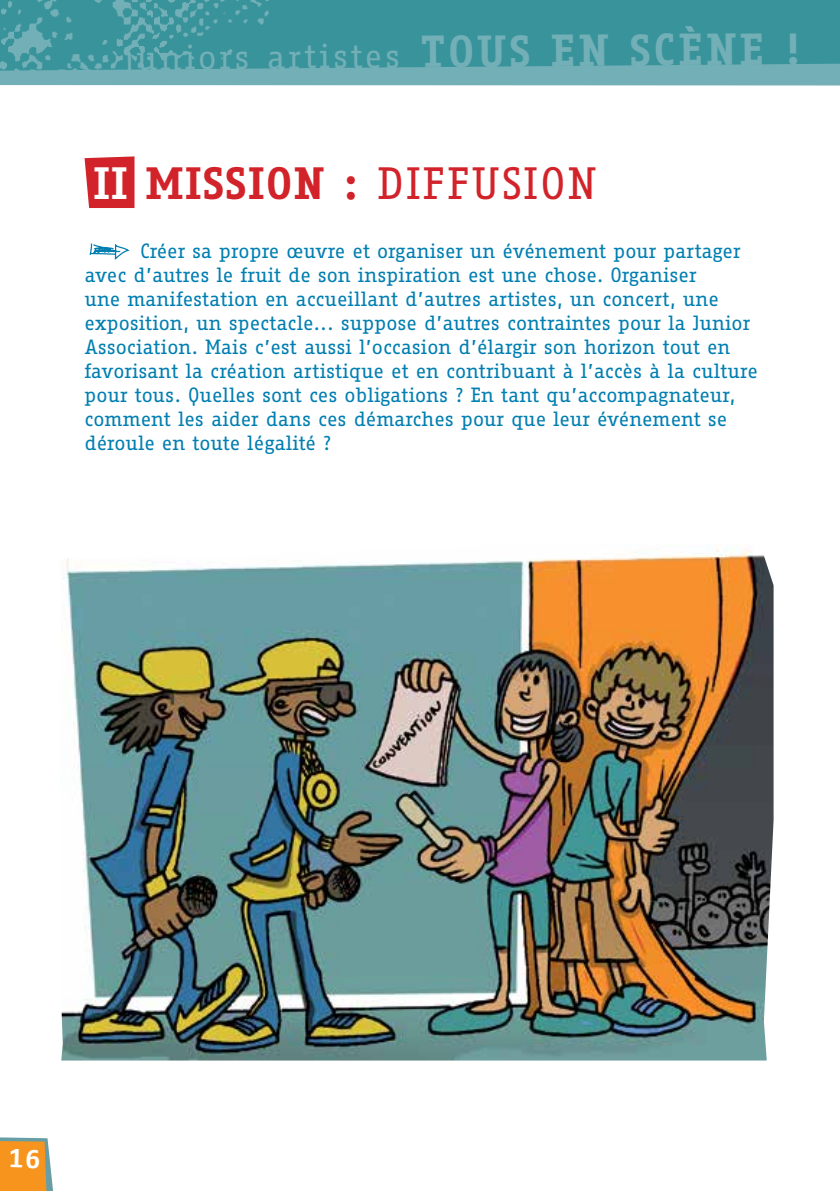
<style>
.page{position:relative;width:840px;height:1191px;background:#fff}
.page>*{position:absolute;margin:0;border:0;box-sizing:border-box;transform-origin:0 0}
.t1{font:44px "Fago Office Serif";letter-spacing:.05em;color:#d2232a}
.t2{font:33.4px "Fago Office Serif";letter-spacing:.07em;color:#73afb7}
.t3{font:20px/24px "Fago Office Serif";letter-spacing:-.005em;color:#007eb1}
.s1{font-weight:700;font-size:43.6px}
.s2{font-weight:700;color:#fff}
.s3{font-weight:700}
</style>
<div class="page">
<div style="left:0;top:0;width:839px;height:85px;background:#73afb7"></div>
<div style="left:328px;top:0;width:511px;height:68px;background:#38939b"></div>
<img style="left:0;top:0;width:328px;height:86px">
<svg style="left:84px;top:156px;width:50px;height:52px"></svg>
<svg style="left:89px;top:243px;width:41px;height:17px"></svg>
<img style="left:61px;top:548px;width:712px;height:512px">
<svg style="left:0;top:1137px;width:53px;height:54px"></svg>
<h2 class="t2" style="left:124px;top:39px;width:678px">juniors artistes <span class="s1">TOUS EN SCÈNE !</span></h2>
<h1 class="t1" style="left:94px;top:159px;width:504px"><span class="s2">II</span> <span class="s3">MISSION :</span> DIFFUSION</h1>
<p class="t3" style="left:84px;top:239px;width:674px;text-indent:55px">Créer sa propre œuvre et organiser un événement pour partager avec d’autres le fruit de son inspiration est une chose. Organiser<br>une manifestation en accueillant d’autres artistes, un concert, une exposition, un spectacle... suppose d’autres contraintes pour la Junior Association. Mais c’est aussi l’occasion d’élargir son horizon tout en favorisant la création artistique et en contribuant à l’accès à la culture pour tous. Quelles sont ces obligations ? En tant qu’accompagnateur, comment les aider dans ces démarches pour que leur événement se déroule en toute légalité ?</p>
</div>
